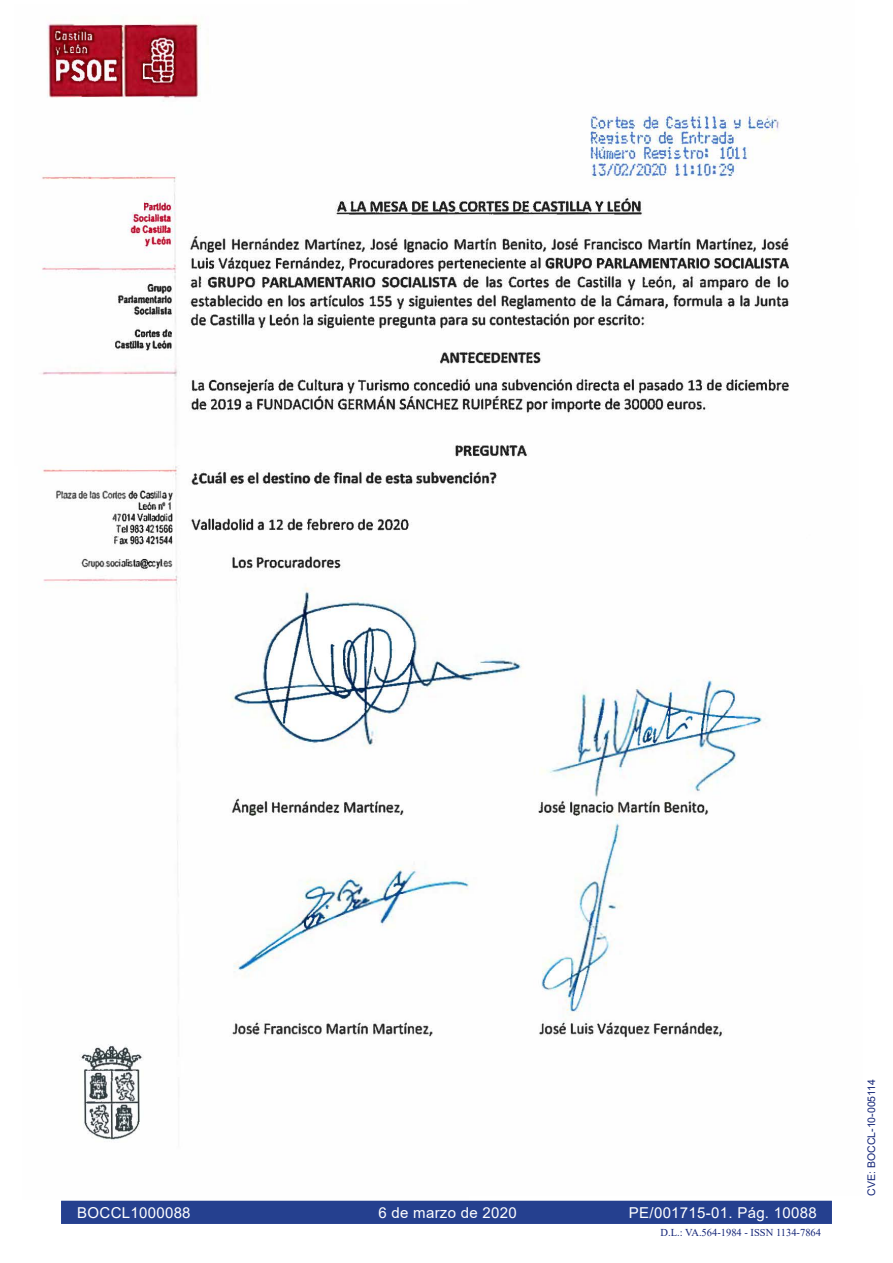
<style>
.page{position:relative;width:893px;height:1263px;background:#fff}
.page>*{position:absolute;margin:0;border:0;box-sizing:border-box;transform-origin:0 0}
.E_CVE{font:15px "Arial";letter-spacing:.02em;color:#fff}
.t1{font:10.5px "Times New Roman";color:#132477}
.t2{font:10.5px "Arial";color:#132477}
</style>
<div class="page">
<div style="left:60px;top:1200px;width:773px;height:25px;background:#25408f"></div>
<div style="left:60px;top:1199px;width:773px;height:26px;border:2px solid #fff"></div>
<img style="left:41px;top:23px;width:792px;height:1177px">
<p class="E_CVE" style="left:77px;top:1202px;width:115px">BOCCL1000088</p>
<p class="E_CVE" style="left:378px;top:1202px;width:140px">6 de marzo de 2020</p>
<p class="E_CVE" style="left:629px;top:1202px;width:189px">PE/001715-01. Pág. 10088</p>
<p class="t1" style="left:661px;top:1225px;width:162px">D.L.: VA.564-1984 - ISSN 1134-7864</p>
<p class="t2" style="left:864px;top:1195px;width:118px;rotate:-90deg">CVE: BOCCL-10-005114</p>
</div>
